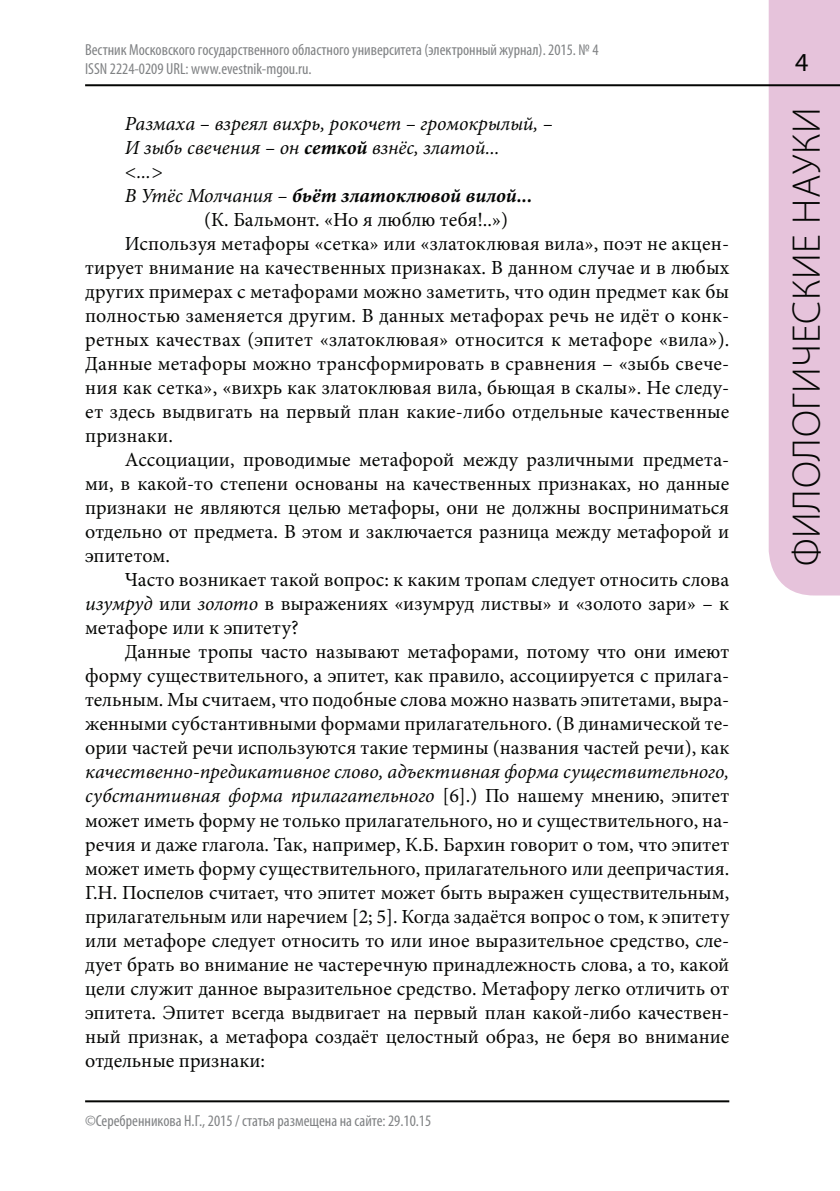
<style>
.page{position:relative;width:840px;height:1191px;background:#fff}
.page>*{position:absolute;margin:0;border:0;box-sizing:border-box;transform-origin:0 0}
.t1{font:300 40px "Myriad Pro";letter-spacing:.02em;color:#040503}
.t2{font:26px "Myriad Pro";color:#040503}
.t3{font:20px/24px "Minion Pro";letter-spacing:.005em;color:#040503;text-align:justify}
.t4{font:italic 20px "Minion Pro";color:#040503}
.t5{font:italic 700 20px "Minion Pro";color:#040503}
.t6{font:condensed 16px/19.2px "Myriad Pro";color:#808284}
.s1{font-weight:700}
.s2{font-weight:400}
.s3{font-style:italic}
</style>
<div class="page">
<div style="left:768px;top:0;width:71px;height:595px;background:#e6c3db"></div>
<hr style="left:85px;top:84px;width:754px;height:2px;background:#040503">
<hr style="left:85px;top:1100px;width:644px;height:2px;background:#040503">
<p class="t6" style="left:85px;top:41px;width:514px">Вестник Московского государственного областного университета (электронный журнал). 2015. № 4<br>ISSN 2224-0209 URL: www.evestnik-mgou.ru.</p>
<p class="t4" style="left:125px;top:116px;width:429px">Размаха – взреял вихрь, рокочет – громокрылый, –</p>
<p class="t4" style="left:125px;top:140px;width:376px">И зыбь свечения – он <span class="s1">сеткой</span> взнёс, златой...</p>
<p class="t4" style="left:125px;top:164px;width:39px">&lt;...&gt;</p>
<p class="t5" style="left:125px;top:188px;width:409px"><span class="s2">В Утёс Молчания –</span> бьёт златоклювой вилой...</p>
<p class="t3" style="left:204px;top:209px;width:305px">(К. Бальмонт. «Но я люблю тебя!..»)</p>
<p class="t3" style="left:125px;top:233px;width:605px">Используя метафоры «сетка» или «златоклювая вила», поэт не акцен-</p>
<p class="t3" style="left:85px;top:257px;width:645px">тирует внимание на качественных признаках. В данном случае и в любых</p>
<p class="t3" style="left:85px;top:281px;width:645px">других примерах с метафорами можно заметить, что один предмет как бы</p>
<p class="t3" style="left:85px;top:305px;width:645px">полностью заменяется другим. В данных метафорах речь не идёт о конк-</p>
<p class="t3" style="left:85px;top:329px;width:645px">ретных качествах (эпитет «златоклювая» относится к метафоре «вила»).</p>
<p class="t3" style="left:85px;top:353px;width:645px">Данные метафоры можно трансформировать в сравнения – «зыбь свече-</p>
<p class="t3" style="left:85px;top:377px;width:645px">ния как сетка», «вихрь как златоклювая вила, бьющая в скалы». Не следу-</p>
<p class="t3" style="left:85px;top:401px;width:645px">ет здесь выдвигать на первый план какие-либо отдельные качественные</p>
<p class="t3" style="left:85px;top:425px;width:89px">признаки.</p>
<p class="t3" style="left:125px;top:449px;width:605px">Ассоциации, проводимые метафорой между различными предмета-</p>
<p class="t3" style="left:85px;top:473px;width:645px">ми, в какой-то степени основаны на качественных признаках, но данные</p>
<p class="t3" style="left:85px;top:497px;width:645px">признаки не являются целью метафоры, они не должны восприниматься</p>
<p class="t3" style="left:85px;top:521px;width:645px">отдельно от предмета. В этом и заключается разница между метафорой и</p>
<p class="t3" style="left:85px;top:545px;width:86px">эпитетом.</p>
<p class="t3" style="left:125px;top:569px;width:605px">Часто возникает такой вопрос: к каким тропам следует относить слова</p>
<p class="t3" style="left:85px;top:593px;width:645px"><span class="s3">изумруд</span> или <span class="s3">золото</span> в выражениях «изумруд листвы» и «золото зари» – к</p>
<p class="t3" style="left:85px;top:617px;width:215px">метафоре или к эпитету?</p>
<p class="t3" style="left:125px;top:641px;width:605px">Данные тропы часто называют метафорами, потому что они имеют</p>
<p class="t3" style="left:85px;top:665px;width:645px">форму существительного, а эпитет, как правило, ассоциируется с прилага-</p>
<p class="t3" style="left:85px;top:689px;width:645px">тельным. Мы считаем, что подобные слова можно назвать эпитетами, выра-</p>
<p class="t3" style="left:85px;top:713px;width:645px">женными субстантивными формами прилагательного. (В динамической те-</p>
<p class="t3" style="left:85px;top:737px;width:645px">ории частей речи используются такие термины (названия частей речи), как</p>
<p class="t3" style="left:85px;top:761px;width:645px"><span class="s3">качественно-предикативное слово, адъективная форма существительного, субстантивная форма прилагательного</span> [6].) По нашему мнению, эпитет может иметь форму не только прилагательного, но и существительного, на&shy;речия и даже глагола. Так, например, К.Б. Бархин говорит о том, что эпитет может иметь форму существительного, прилагательного или деепричастия.<br>Г.Н. Поспелов считает, что эпитет может быть выражен существительным, прилагательным или наречием [2; 5]. Когда задаётся вопрос о том, к эпитету или метафоре следует относить то или иное выразительное средство, сле&shy;дует брать во внимание не частеречную принадлежность слова, а то, какой цели служит данное выразительное средство. Метафору легко отличить от эпитета. Эпитет всегда выдвигает на первый план какой-либо качествен&shy;ный признак, а метафора создаёт целостный образ, не беря во внимание отдельные признаки:</p>
<p class="t6" style="left:85px;top:1113px;width:347px">©Серебренникова Н.Г., 2015 / статья размещена на сайте: 29.10.15</p>
<h2 class="t2" style="left:794px;top:53px;width:15px">4</h2>
<h1 class="t1" style="left:790px;top:566px;width:460px;rotate:-90deg">ФИЛОЛОГИЧЕСКИЕ НАУКИ</h1>
</div>
